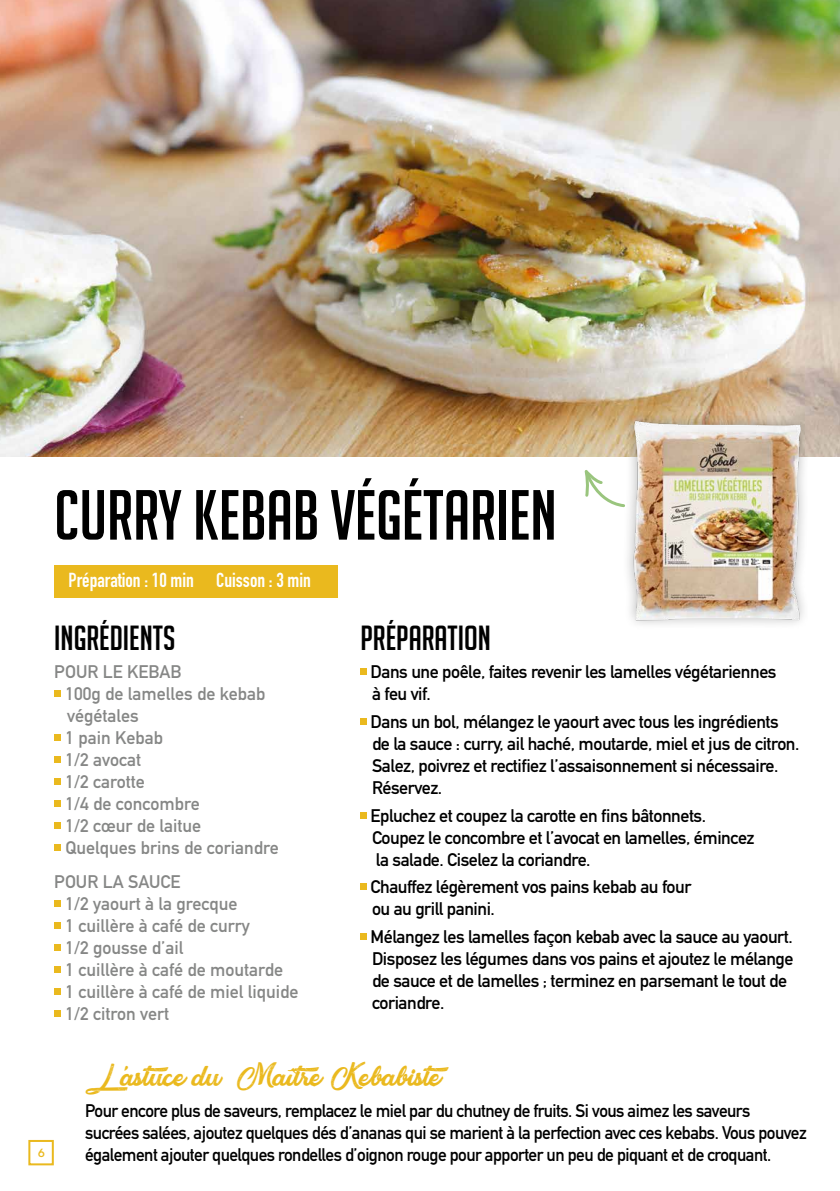
<style>
.page{position:relative;width:840px;height:1191px;background:#fff}
.page>*{position:absolute;margin:0;border:0;box-sizing:border-box;transform-origin:0 0}
.t1{font:69px "Big Noodle Titling";color:#000}
.t2{font:38px "Atlantic Bentley";color:#eab91e}
.t3{font:34px "Big Noodle Titling";color:#000}
.t4{font:20px "DIN Engschrift Std";color:#fff}
.t5{font:18px/22px "DIN Mittelschrift Std";letter-spacing:-.025em;color:#000}
.t6{font:18px/22px "DIN Mittelschrift Std";letter-spacing:-.025em;color:#000;scale:.96 1}
.t7{font:18px/22px "DIN Mittelschrift Std";color:#868786}
.t8{font:500 11.2px "ITC Avant Garde Std";color:#eab91e}
</style>
<div class="page">
<div style="left:28px;top:1140px;width:26px;height:25px;border:2px solid #eab91e"></div>
<img style="left:0;top:0;width:839px;height:456px">
<svg style="left:584px;top:470px;width:37px;height:37px"></svg>
<img style="left:624px;top:409px;width:190px;height:216px">
<div style="left:54px;top:690px;width:7px;height:7px;background:#eab91e"></div>
<div style="left:54px;top:734px;width:7px;height:7px;background:#eab91e"></div>
<div style="left:54px;top:756px;width:7px;height:7px;background:#eab91e"></div>
<div style="left:54px;top:778px;width:7px;height:7px;background:#eab91e"></div>
<div style="left:54px;top:800px;width:7px;height:7px;background:#eab91e"></div>
<div style="left:54px;top:822px;width:7px;height:7px;background:#eab91e"></div>
<div style="left:54px;top:844px;width:7px;height:7px;background:#eab91e"></div>
<div style="left:54px;top:900px;width:7px;height:6px;background:#eab91e"></div>
<div style="left:54px;top:922px;width:7px;height:6px;background:#eab91e"></div>
<div style="left:54px;top:944px;width:7px;height:6px;background:#eab91e"></div>
<div style="left:54px;top:966px;width:7px;height:6px;background:#eab91e"></div>
<div style="left:54px;top:988px;width:7px;height:6px;background:#eab91e"></div>
<div style="left:54px;top:1010px;width:7px;height:6px;background:#eab91e"></div>
<div style="left:360px;top:668px;width:7px;height:7px;background:#eab91e"></div>
<div style="left:360px;top:718px;width:7px;height:7px;background:#eab91e"></div>
<div style="left:360px;top:812px;width:7px;height:6px;background:#eab91e"></div>
<div style="left:360px;top:883px;width:7px;height:7px;background:#eab91e"></div>
<div style="left:360px;top:933px;width:7px;height:7px;background:#eab91e"></div>
<div style="left:54px;top:565px;width:283px;height:32px;background:#eab91e"></div>
<h1 class="t1" style="left:54px;top:478px;width:503px">CURRY KEBAB VÉGÉTARIEN</h1>
<p class="t4" style="left:69px;top:568px;width:244px">Préparation : 10 min Cuisson : 3 min</p>
<h3 class="t3" style="left:54px;top:620px;width:122px">INGRÉDIENTS</h3>
<p class="t7" style="left:65px;top:661px;width:215px;text-indent:-11px">POUR LE KEBAB<br>100g de lamelles de kebab végétales<br>1 pain Kebab<br>1/2 avocat<br>1/2 carotte<br>1/4 de concombre<br>1/2 cœur de laitue<br>Quelques brins de coriandre</p>
<p class="t7" style="left:65px;top:870px;width:234px;text-indent:-11px">POUR LA SAUCE<br>1/2 yaourt à la grecque<br>1 cuillère à café de curry<br>1/2 gousse d’ail<br>1 cuillère à café de moutarde<br>1 cuillère à café de miel liquide<br>1/2 citron vert</p>
<h3 class="t3" style="left:360px;top:620px;width:132px">PRÉPARATION</h3>
<p class="t5" style="left:370px;top:661px;width:407px">Dans une poêle, faites revenir les lamelles végétariennes à feu vif.</p>
<p class="t5" style="left:370px;top:710px;width:430px">Dans un bol, mélangez le yaourt avec tous les ingrédients de la sauce : curry, ail haché, moutarde, miel et jus de citron.<br>Salez, poivrez et rectifiez l’assaisonnement si nécessaire.<br>Réservez.</p>
<p class="t5" style="left:370px;top:804px;width:385px">Epluchez et coupez la carotte en fins bâtonnets.<br>Coupez le concombre et l’avocat en lamelles, émincez la salade. Ciselez la coriandre.</p>
<p class="t5" style="left:370px;top:876px;width:322px">Chauffez légèrement vos pains kebab au four ou au grill panini.</p>
<p class="t5" style="left:370px;top:925px;width:424px">Mélangez les lamelles façon kebab avec la sauce au yaourt.<br>Disposez les légumes dans vos pains et ajoutez le mélange de sauce et de lamelles ; terminez en parsemant le tout de coriandre.</p>
<p class="t8" style="left:38px;top:1145px;width:8px">6</p>
<h2 class="t2" style="left:85px;top:1054px;width:358px">L’astuce du Maître Kebabiste</h2>
<p class="t6" style="left:85px;top:1100px;width:752px">Pour encore plus de saveurs, remplacez le miel par du chutney de fruits. Si vous aimez les saveurs sucrées salées, ajoutez quelques dés d’ananas qui se marient à la perfection avec ces kebabs. Vous pouvez également ajouter quelques rondelles d’oignon rouge pour apporter un peu de piquant et de croquant.</p>
</div>
